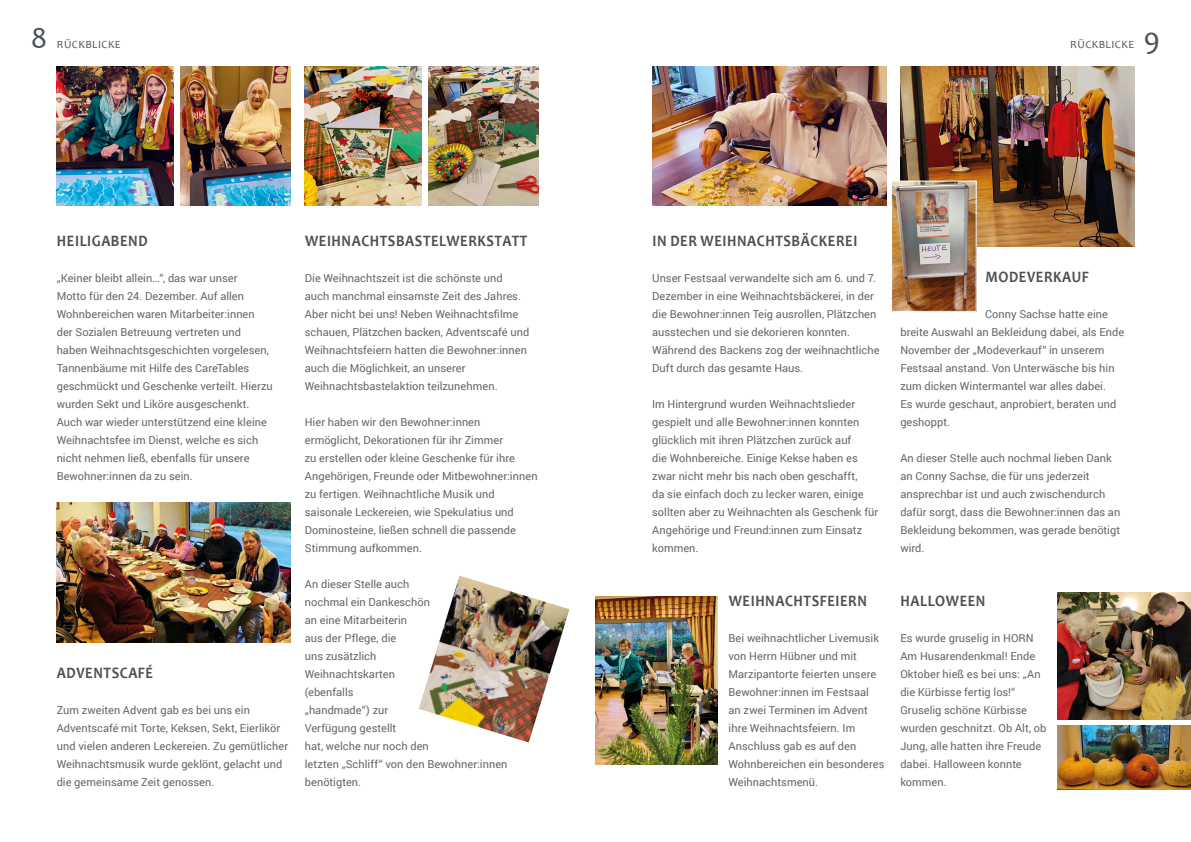
<style>
.page{position:relative;width:1191px;height:842px;background:#fff}
.page>*{position:absolute;margin:0;border:0;box-sizing:border-box;transform-origin:0 0}
.t1{font:30px "Candara";color:#4a5054}
.t2{font:700 16px "Candara";letter-spacing:.04em;color:#4a5054;scale:.9 1}
.t3{font:11px/18px "Roboto";letter-spacing:.005em;color:#61676c}
.t4{font:11px "Candara";letter-spacing:.04em;color:#4a5054}
</style>
<div class="page">
<img style="left:57px;top:66px;width:117px;height:140px">
<img style="left:180px;top:66px;width:111px;height:140px">
<img style="left:57px;top:503px;width:234px;height:139px">
<img style="left:305px;top:66px;width:117px;height:140px">
<img style="left:428px;top:66px;width:111px;height:140px">
<img style="left:419px;top:576px;width:150px;height:166px">
<img style="left:652px;top:66px;width:234px;height:140px">
<img style="left:900px;top:66px;width:234px;height:180px">
<img style="left:893px;top:183px;width:81px;height:127px">
<div style="left:891px;top:181px;width:85px;height:131px;border:1px solid #fff"></div>
<img style="left:596px;top:596px;width:121px;height:168px">
<img style="left:1058px;top:592px;width:133px;height:128px">
<img style="left:1058px;top:726px;width:133px;height:63px">
<h1 class="t1" style="left:31px;top:20px;width:18px">8</h1>
<p class="t4" style="left:57px;top:38px;width:65px">RÜCKBLICKE</p>
<p class="t4" style="left:1070px;top:38px;width:65px">RÜCKBLICKE</p>
<h1 class="t1" style="left:1143px;top:20px;width:18px">9</h1>
<h2 class="t2" style="left:57px;top:231px;width:102px">HEILIGABEND</h2>
<p class="t3" style="left:57px;top:269px;width:218px">„Keiner bleibt allein…“, das war unser<br>Motto für den 24. Dezember. Auf allen Wohnbereichen waren Mitarbeiter:innen der Sozialen Betreuung vertreten und haben Weihnachtsgeschichten vorgelesen, Tannenbäume mit Hilfe des CareTables geschmückt und Geschenke verteilt. Hierzu wurden Sekt und Liköre ausgeschenkt.<br>Auch war wieder unterstützend eine kleine Weihnachtsfee im Dienst, welche es sich nicht nehmen ließ, ebenfalls für unsere Bewohner:innen da zu sein.</p>
<h2 class="t2" style="left:57px;top:663px;width:108px">ADVENTSCAFÉ</h2>
<p class="t3" style="left:57px;top:701px;width:233px">Zum zweiten Advent gab es bei uns ein Adventscafé mit Torte, Keksen, Sekt, Eierlikör und vielen anderen Leckereien. Zu gemütlicher Weihnachtsmusik wurde geklönt, gelacht und die gemeinsame Zeit genossen.</p>
<h2 class="t2" style="left:305px;top:231px;width:248px">WEIHNACHTSBASTELWERKSTATT</h2>
<p class="t3" style="left:305px;top:269px;width:226px">Die Weihnachtszeit ist die schönste und auch manchmal einsamste Zeit des Jahres.<br>Aber nicht bei uns! Neben Weihnachtsfilme schauen, Plätzchen backen, Adventscafé und Weihnachtsfeiern hatten die Bewohner:innen auch die Möglichkeit, an unserer Weihnachtsbastelaktion teilzunehmen.</p>
<p class="t3" style="left:305px;top:413px;width:234px">Hier haben wir den Bewohner:innen ermöglicht, Dekorationen für ihr Zimmer<br>zu erstellen oder kleine Geschenke für ihre Angehörigen, Freunde oder Mitbewohner:innen zu fertigen. Weihnachtliche Musik und saisonale Leckereien, wie Spekulatius und Dominosteine, ließen schnell die passende Stimmung aufkommen.</p>
<p class="t3" style="left:305px;top:575px;width:204px">An dieser Stelle auch<br>nochmal ein Dankeschön<br>an eine Mitarbeiterin<br>aus der Pflege, die<br>uns zusätzlich<br>Weihnachtskarten<br>(ebenfalls<br>„handmade“) zur<br>Verfügung gestellt<br>hat, welche nur noch den<br>letzten „Schliff“ von den Bewohner:innen benötigten.</p>
<h2 class="t2" style="left:652px;top:231px;width:229px">IN DER WEIHNACHTSBÄCKEREI</h2>
<p class="t3" style="left:652px;top:269px;width:229px">Unser Festsaal verwandelte sich am 6. und 7.<br>Dezember in eine Weihnachtsbäckerei, in der die Bewohner:innen Teig ausrollen, Plätzchen ausstechen und sie dekorieren konnten.<br>Während des Backens zog der weihnachtliche Duft durch das gesamte Haus.</p>
<p class="t3" style="left:652px;top:395px;width:227px">Im Hintergrund wurden Weihnachtslieder gespielt und alle Bewohner:innen konnten glücklich mit ihren Plätzchen zurück auf<br>die Wohnbereiche. Einige Kekse haben es zwar nicht mehr bis nach oben geschafft,<br>da sie einfach doch zu lecker waren, einige sollten aber zu Weihnachten als Geschenk für Angehörige und Freund:innen zum Einsatz kommen.</p>
<h2 class="t2" style="left:985px;top:267px;width:116px">MODEVERKAUF</h2>
<p class="t3" style="left:900px;top:305px;width:225px;text-indent:85px">Conny Sachse hatte eine breite Auswahl an Bekleidung dabei, als Ende November der „Modeverkauf“ in unserem Festsaal anstand. Von Unterwäsche bis hin zum dicken Wintermantel war alles dabei.<br>Es wurde geschaut, anprobiert, beraten und geshoppt.</p>
<p class="t3" style="left:900px;top:449px;width:221px">An dieser Stelle auch nochmal lieben Dank an Conny Sachse, die für uns jederzeit ansprechbar ist und auch zwischendurch dafür sorgt, dass die Bewohner:innen das an Bekleidung bekommen, was gerade benötigt wird.</p>
<h2 class="t2" style="left:729px;top:591px;width:155px">WEIHNACHTSFEIERN</h2>
<p class="t3" style="left:728px;top:629px;width:157px">Bei weihnachtlicher Livemusik von Herrn Hübner und mit<br>Marzipantorte feierten unsere<br>Bewohner:innen im Festsaal<br>an zwei Terminen im Advent ihre Weihnachtsfeiern. Im<br>Anschluss gab es auf den<br>Wohnbereichen ein besonderes<br>Weihnachtsmenü.</p>
<h2 class="t2" style="left:900px;top:591px;width:96px">HALLOWEEN</h2>
<p class="t3" style="left:900px;top:629px;width:148px">Es wurde gruselig in HORN<br>Am Husarendenkmal! Ende<br>Oktober hieß es bei uns: „An die Kürbisse fertig los!“<br>Gruselig schöne Kürbisse wurden geschnitzt. Ob Alt, ob<br>Jung, alle hatten ihre Freude dabei. Halloween konnte kommen.</p>
</div>
